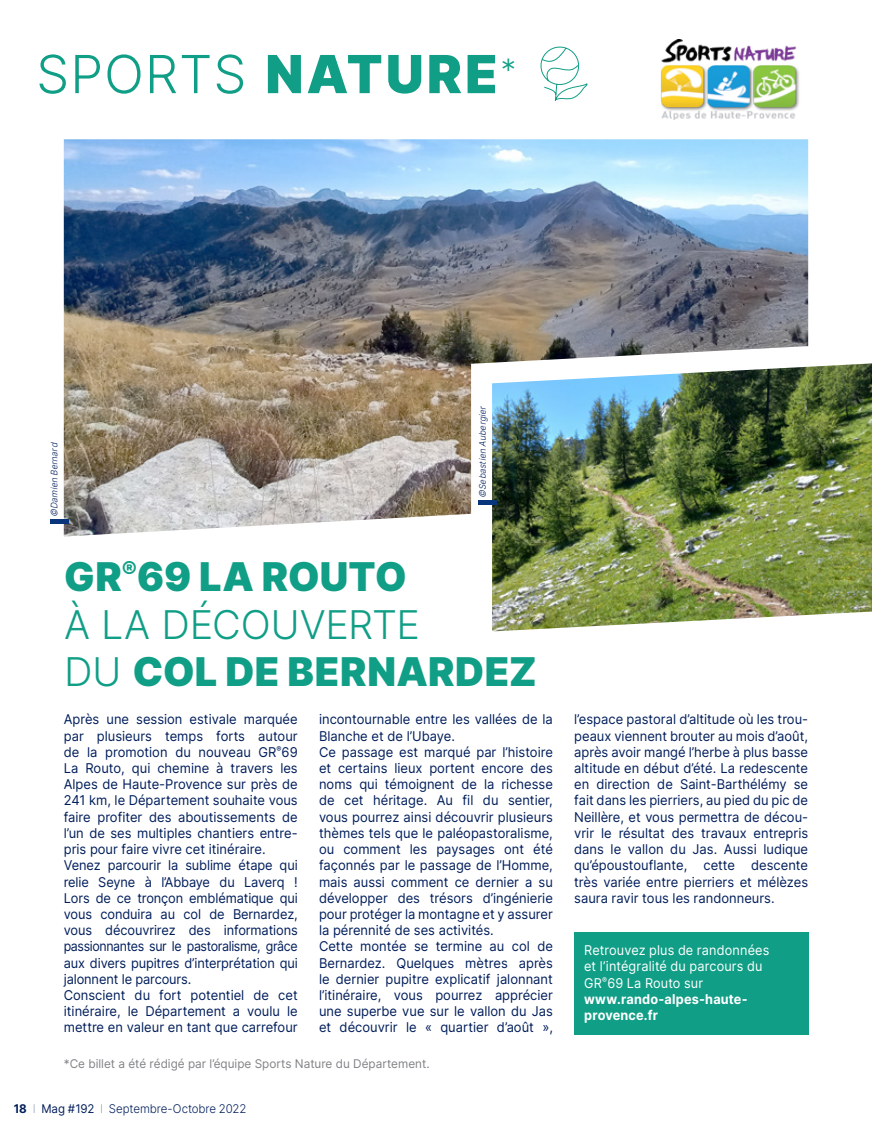
<style>
.page{position:relative;width:872px;height:1127px;background:#fff}
.page>*{position:absolute;margin:0;border:0;box-sizing:border-box;transform-origin:0 0}
.t1{font:300 52.5px "Inter";letter-spacing:.02em;color:#109e86}
.ss_titre_dossier{font:900 39.6px/47.5px "Inter";letter-spacing:.01em;color:#109e86}
.Txt_courant{font:13.5px/16.2px "Inter";color:#001e5b;text-align:justify;scale:.96 1}
.Txt_courant-2{font:13.5px/16.2px "Inter";color:#001e5b;text-align:justify;scale:.95 1}
.Txt_courant-3{font:13.5px/16.2px "Inter";letter-spacing:.01em;color:#fff;scale:.94 1}
.Txt_courant-4{font:12px "Inter";color:#808285}
.t2{font:300 12px "Inter";letter-spacing:-.01em;color:#001e5b;scale:.96 1}
.t3{font:italic 300 9px "Inter";color:#001e5b;scale:.96 1}
.s1{font-weight:900}
.s2{font-weight:300}
.s3{font-weight:700}
.s4{font-weight:100}
.s5{font-weight:400}
</style>
<div class="page">
<img style="left:64px;top:139px;width:744px;height:397px">
<svg style="left:471px;top:343px;width:338px;height:193px"></svg>
<img style="left:492px;top:363px;width:380px;height:268px">
<div style="left:50px;top:519px;width:18px;height:5px;background:#08357c"></div>
<div style="left:478px;top:500px;width:19px;height:5px;background:#08357c"></div>
<svg style="left:540px;top:46px;width:48px;height:55px"></svg>
<img style="left:661px;top:39px;width:138px;height:81px">
<div style="left:574px;top:932px;width:235px;height:102px;background:#109e86"></div>
<p class="t1" style="left:36px;top:36px;width:481px">SPORTS <span class="s1">NATURE</span><sup>*</sup></p>
<p class="t3" style="left:48px;top:517px;width:81px;rotate:-90deg">©DamienBernard</p>
<p class="t3" style="left:476px;top:498px;width:100px;rotate:-90deg">©SebastienAubergier</p>
<p class="ss_titre_dossier" style="left:64px;top:552px;width:474px">GR<sup>®</sup>69 LA ROUTO<br><span class="s2">À LA DÉCOUVERTE<br>DU</span> COL DE BERNARDEZ</p>
<p class="Txt_courant" style="left:319px;top:711px;width:245px">incontournable entre les vallées de la<br>Blanche et de l’Ubaye.</p>
<p class="Txt_courant" style="left:319px;top:743px;width:245px">Ce passage est marqué par l’histoire et certains lieux portent encore des noms qui témoignent de la richesse de cet héritage. Au fil du sentier, vous pourrez ainsi découvrir plusieurs thèmes tels que le paléopastoralisme, ou comment les paysages ont été façonnés par le passage de l’Homme, mais aussi comment ce dernier a su développer des trésors d’ingénierie pour protéger la montagne et y assurer la pérennité de ses activités.</p>
<p class="Txt_courant" style="left:319px;top:938px;width:245px">Cette montée se termine au col de Bernardez. Quelques mètres après le dernier pupitre explicatif jalonnant l’itinéraire, vous pourrez apprécier une superbe vue sur le vallon du Jas et découvrir le « quartier d’août »,</p>
<p class="Txt_courant" style="left:64px;top:711px;width:245px">Après une session estivale marquée par plusieurs temps forts autour de la promotion du nouveau GR<sup>®</sup>69<br>La Routo, qui chemine à travers les Alpes de Haute-Provence sur près de 241 km, le Département souhaite vous faire profiter des aboutissements de l’un de ses multiples chantiers entre&shy;pris pour faire vivre cet itinéraire.</p>
<p class="Txt_courant-2" style="left:64px;top:857px;width:248px">Venez parcourir la sublime étape qui relie Seyne à l’Abbaye du Laverq !<br>Lors de ce tronçon emblématique qui vous conduira au col de Bernardez, vous découvrirez des informations passionnantes sur le pastoralisme, grâce aux divers pupitres d’interprétation qui jalonnent le parcours.</p>
<p class="Txt_courant" style="left:64px;top:986px;width:245px">Conscient du fort potentiel de cet itinéraire, le Département a voulu le mettre en valeur en tant que carrefour</p>
<p class="Txt_courant-4" style="left:64px;top:1055px;width:367px">*Ce billet a été rédigé par l’équipe Sports Nature du Département.</p>
<p class="t2" style="left:14px;top:1100px;width:244px"><span class="s3">18</span> <span class="s4">I</span> <span class="s5">Mag #192</span> <span class="s4">I</span> Septembre-Octobre 2022</p>
<p class="Txt_courant" style="left:574px;top:711px;width:245px">l’espace pastoral d’altitude où les trou&shy;peaux viennent brouter au mois d’août, après avoir mangé l’herbe à plus basse altitude en début d’été. La redescente en direction de Saint-Barthélémy se fait dans les pierriers, au pied du pic de Neillère, et vous permettra de décou&shy;vrir le résultat des travaux entrepris dans le vallon du Jas. Aussi ludique qu’époustouflante, cette descente très variée entre pierriers et mélèzes saura ravir tous les randonneurs.</p>
<p class="Txt_courant-3" style="left:584px;top:942px;width:199px">Retrouvez plus de randonnées et l’intégralité du parcours du<br>GR<sup>®</sup>69 La Routo sur <span class="s3">www.rando-alpes-haute&shy;provence.fr</span></p>
</div>
